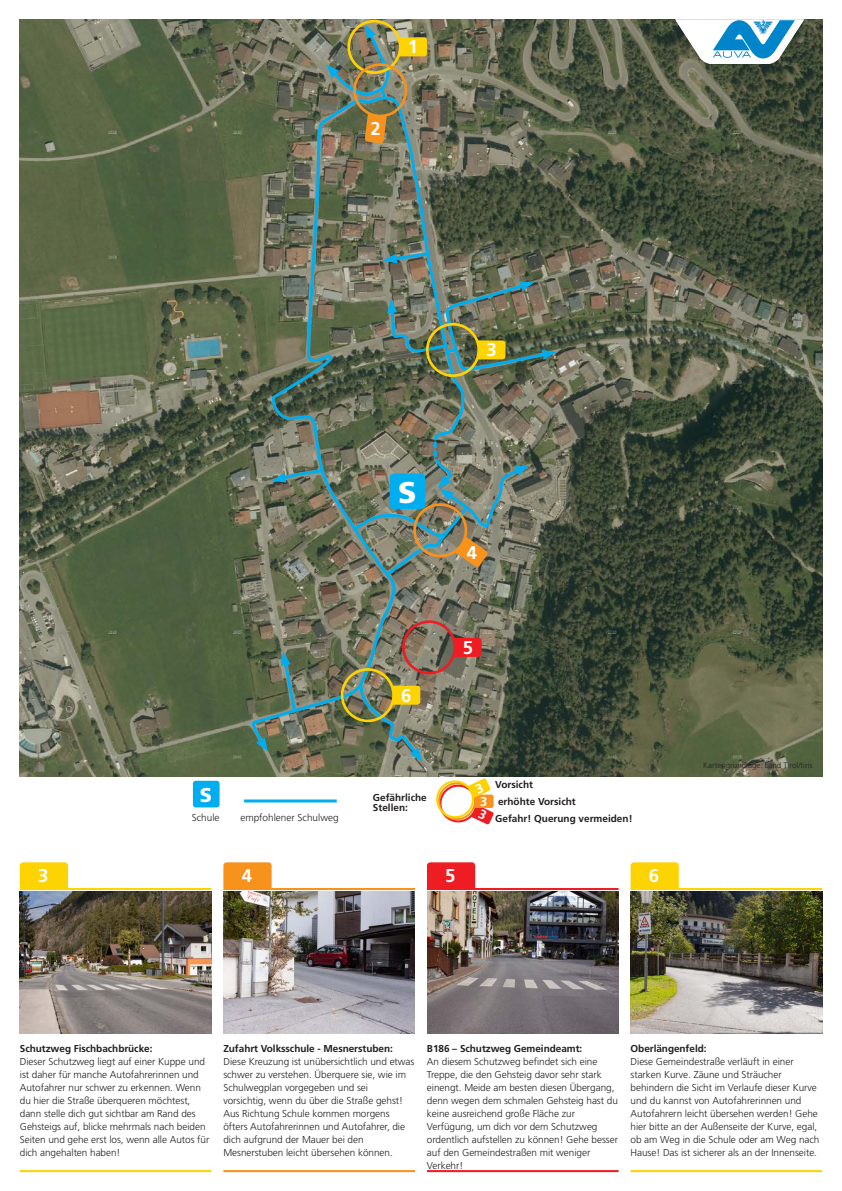
<style>
.page{position:relative;width:842px;height:1191px;background:#fff}
.page>*{position:absolute;margin:0;border:0;box-sizing:border-box;transform-origin:0 0}
.t1{font:900 30px "Frutiger LT Std";color:#fff}
.t2{font:900 20px "Frutiger LT Std";color:#fff}
.t3{font:700 18.5px "Frutiger LT Std";color:#fff}
.t4{font:700 12.9px "Frutiger LT Std";color:#fff}
.t5{font:300 10px/13px "Frutiger LT Std";letter-spacing:-.005em;color:#231f20}
.t6{font:700 10px "Frutiger LT Std";letter-spacing:-.005em;color:#231f20}
.t7{font:300 8px "Frutiger LT Std";color:#231f20}
</style>
<div class="page">
<img style="left:20px;top:20px;width:802px;height:756px">
<svg style="left:675px;top:19px;width:129px;height:45px"></svg>
<hr style="left:244px;top:799px;width:93px;height:3px;background:#00aeef">
<div style="left:193px;top:780px;width:27px;height:27px;background:#00aeef;border-radius:3px"></div>
<img style="left:20px;top:862px;width:191px;height:310px">
<div style="left:28px;top:868px;width:31px;height:16px;background:#fed304"></div>
<img style="left:223px;top:862px;width:192px;height:310px">
<img style="left:427px;top:862px;width:191px;height:310px">
<img style="left:630px;top:862px;width:192px;height:310px">
<svg style="left:250px;top:95px;width:163px;height:652px;background:#6c715a"></svg>
<svg style="left:256px;top:737px;width:12px;height:14px"></svg>
<svg style="left:281px;top:651px;width:17px;height:60px"></svg>
<svg style="left:272px;top:20px;width:284px;height:558px;background:#6c7460"></svg>
<svg style="left:341px;top:620px;width:141px;height:141px;background:#7e775e"></svg>
<svg style="left:436px;top:778px;width:58px;height:47px"></svg>
<p class="t3" style="left:371px;top:118px;width:12px">2</p>
<p class="t3" style="left:408px;top:36px;width:12px">1</p>
<p class="t3" style="left:486px;top:339px;width:12px">3</p>
<p class="t1" style="left:398px;top:474px;width:20px">S</p>
<p class="t2" style="left:200px;top:782px;width:14px">S</p>
<p class="t5" style="left:192px;top:811px;width:29px">Schule</p>
<p class="t5" style="left:240px;top:811px;width:100px">empfohlener Schulweg</p>
<p class="t3" style="left:401px;top:684px;width:12px">6</p>
<p class="t6" style="left:373px;top:791px;width:55px">Gefährliche</p>
<p class="t6" style="left:373px;top:801px;width:37px">Stellen:</p>
<p class="t3" style="left:467px;top:541px;width:12px">4</p>
<p class="t3" style="left:463px;top:636px;width:12px">5</p>
<p class="t4" style="left:480px;top:793px;width:9px">3</p>
<p class="t6" style="left:495px;top:778px;width:39px">Vorsicht</p>
<p class="t6" style="left:498px;top:795px;width:79px">erhöhte Vorsicht</p>
<p class="t6" style="left:495px;top:812px;width:139px">Gefahr! Querung vermeiden!</p>
<p class="t3" style="left:38px;top:864px;width:12px">3</p>
<p class="t3" style="left:242px;top:864px;width:12px">4</p>
<p class="t3" style="left:445px;top:864px;width:12px">5</p>
<p class="t3" style="left:649px;top:864px;width:12px">6</p>
<p class="t7" style="left:703px;top:761px;width:111px">Kartengrundlage: Land Tirol/tiris</p>
<p class="t6" style="left:20px;top:1042px;width:134px">Schutzweg Fischbachbrücke:</p>
<p class="t5" style="left:20px;top:1055px;width:191px">Dieser Schutzweg liegt auf einer Kuppe und ist daher für manche Autofahrerinnen und Autofahrer nur schwer zu erkennen. Wenn du hier die Straße überqueren möchtest, dann stelle dich gut sichtbar am Rand des Gehsteigs auf, blicke mehrmals nach beiden Seiten und gehe erst los, wenn alle Autos für dich angehalten haben!</p>
<p class="t6" style="left:223px;top:1042px;width:171px">Zufahrt Volksschule - Mesnerstuben:</p>
<p class="t5" style="left:223px;top:1055px;width:193px">Diese Kreuzung ist unübersichtlich und etwas schwer zu verstehen. Überquere sie, wie im<br>Schulwegplan vorgegeben und sei</p>
<p class="t5" style="left:223px;top:1094px;width:183px">vorsichtig, wenn du über die Straße gehst!<br>Aus Richtung Schule kommen morgens öfters Autofahrerinnen und Autofahrer, die dich aufgrund der Mauer bei den</p>
<p class="t5" style="left:223px;top:1146px;width:171px">Mesnerstuben leicht übersehen können.</p>
<p class="t6" style="left:427px;top:1042px;width:157px">B186 – Schutzweg Gemeindeamt:</p>
<p class="t5" style="left:427px;top:1055px;width:192px">An diesem Schutzweg befindet sich eine Treppe, die den Gehsteig davor sehr stark einengt. Meide am besten diesen Übergang, denn wegen dem schmalen Gehsteig hast du keine ausreichend große Fläche zur</p>
<p class="t5" style="left:427px;top:1120px;width:193px">Verfügung, um dich vor dem Schutzweg ordentlich aufstellen zu können! Gehe besser auf den Gemeindestraßen mit weniger<br>Verkehr!</p>
<p class="t6" style="left:630px;top:1042px;width:77px">Oberlängenfeld:</p>
<p class="t5" style="left:630px;top:1055px;width:165px">Diese Gemeindestraße verläuft in einer</p>
<p class="t5" style="left:630px;top:1068px;width:153px">starken Kurve. Zäune und Sträucher</p>
<p class="t5" style="left:630px;top:1081px;width:190px">behindern die Sicht im Verlaufe dieser Kurve und du kannst von Autofahrerinnen und Autofahrern leicht übersehen werden! Gehe hier bitte an der Außenseite der Kurve, egal, ob am Weg in die Schule oder am Weg nach Hause! Das ist sicherer als an der Innenseite.</p>
</div>
